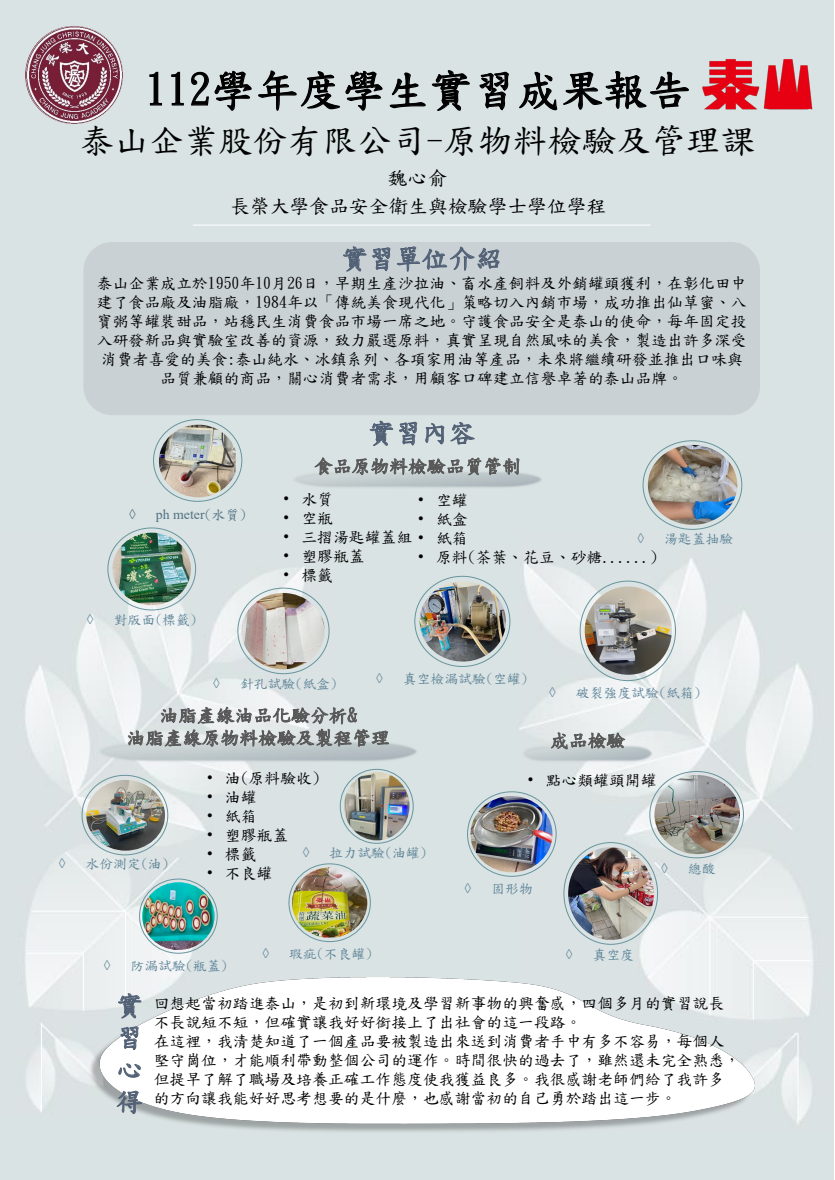
<style>
.page{position:relative;width:835px;height:1180px;background:#fff}
.page>*{position:absolute;margin:0;border:0;box-sizing:border-box;transform-origin:0 0}
.t1{font:43.54px "DF Kai Shu SB Estd BF";color:#000}
.t2{font:34.62px "DF Kai Shu SB Estd BF";color:#000}
.t3{font:26.74px "DF Kai Shu SB Estd BF";color:#526176}
.t4{font:26.7px/32.1px "DF Kai Shu SB Estd BF";color:#526176;text-align:justify}
.t5{font:19.77px/28.1px "DF Kai Shu SB Estd BF";color:#000;text-align:center}
.t6{font:18.83px "DF Kai Shu SB Estd BF";color:#595959}
.t7{font:15.85px/19px "DF Kai Shu SB Estd BF";color:#000;text-align:center}
.t8{font:13.86px "DF Kai Shu SB Estd BF";color:#5e8598}
.t9{font:13.86px "Times New Roman";color:#5e8598}
.t10{font:13.82px "DF Kai Shu SB Estd BF";color:#5e8598}
.t11{font:13.82px "Times New Roman";color:#507182}
.t12{font:13.82px "Times New Roman";color:#5e8598}
.s1{font-family:"DF Kai Shu SB Estd BF"}
.s2{font-family:"Arial"}
</style>
<div class="page">
<div style="left:1px;top:0;width:833px;height:1180px;background:#dae3e3"></div>
<img style="left:25px;top:551px;width:306px;height:562px">
<img style="left:518px;top:558px;width:296px;height:566px">
<svg style="left:149px;top:71px;width:14px;height:35px"></svg>
<svg style="left:171px;top:71px;width:13px;height:35px"></svg>
<svg style="left:191px;top:70px;width:192px;height:41px"></svg>
<svg style="left:389px;top:70px;width:81px;height:41px"></svg>
<svg style="left:479px;top:71px;width:30px;height:40px"></svg>
<svg style="left:519px;top:71px;width:170px;height:40px"></svg>
<img style="left:25px;top:26px;width:98px;height:98px;border-radius:49px">
<img style="left:702px;top:59px;width:111px;height:51px">
<div style="left:83px;top:242px;width:676px;height:173px;background:#c7cfd3;border-radius:29px"></div>
<svg style="left:343px;top:246px;width:47px;height:26px"></svg>
<svg style="left:396px;top:224px;width:103px;height:48px"></svg>
<hr style="left:193px;top:225px;width:457px;height:1px;background:#fff">
<img style="left:519px;top:473px;width:23px;height:14px">
<img style="left:647px;top:445px;width:90px;height:80px">
<img style="left:112px;top:534px;width:16px;height:71px">
<img style="left:584px;top:586px;width:87px;height:89px">
<img style="left:97px;top:741px;width:320px;height:21px">
<svg style="left:128px;top:419px;width:391px;height:328px"></svg>
<img style="left:521px;top:745px;width:132px;height:17px">
<svg style="left:550px;top:716px;width:75px;height:33px"></svg>
<div style="left:82px;top:775px;width:86px;height:80px;border:1px solid #67959d;border-radius:50%"></div>
<img style="left:86px;top:780px;width:79px;height:70px">
<div style="left:340px;top:769px;width:73px;height:74px;border:1px solid #67959d;border-radius:50%"></div>
<img style="left:344px;top:772px;width:65px;height:68px">
<div style="left:139px;top:879px;width:78px;height:74px;border:1px solid #67959d;border-radius:50%"></div>
<img style="left:142px;top:882px;width:72px;height:68px">
<div style="left:289px;top:863px;width:81px;height:79px;border:1px solid #67959d;border-radius:50%"></div>
<img style="left:292px;top:867px;width:75px;height:71px">
<img style="left:654px;top:775px;width:85px;height:79px">
<img style="left:470px;top:796px;width:82px;height:76px">
<img style="left:568px;top:847px;width:85px;height:93px">
<img style="left:87px;top:977px;width:667px;height:155px">
<svg style="left:118px;top:992px;width:24px;height:26px"></svg>
<svg style="left:120px;top:1025px;width:19px;height:25px"></svg>
<svg style="left:118px;top:1063px;width:23px;height:15px"></svg>
<svg style="left:116px;top:1090px;width:26px;height:24px"></svg>
<h1 class="t1" style="left:146px;top:68px;width:546px">112學年度學生實習成果報告</h1>
<h2 class="t2" style="left:80px;top:123px;width:677px">泰山企業股份有限公司-原物料檢驗及管理課</h2>
<p class="t5" style="left:230px;top:164px;width:378px">魏心俞<br>長榮大學食品安全衛生與檢驗學士學位學程</p>
<h3 class="t4" style="left:341px;top:243px;width:162px">實習單位介紹</h3>
<p class="t7" style="left:97px;top:274px;width:651px">泰山企業成立於1950年10月26日，早期生產沙拉油、畜水產飼料及外銷罐頭獲利，在彰化田中建了食品廠及油脂廠，1984年以「傳統美食現代化」策略切入內銷市場，成功推出仙草蜜、八寶粥等罐裝甜品，站穩民生消費食品市場一席之地。守護食品安全是泰山的使命，每年固定投入研發新品與實驗室改善的資源，致力嚴選原料，真實呈現自然風味的美食，製造出許多深受消費者喜愛的美食:泰山純水、冰鎮系列、各項家用油等產品，未來將繼續研發並推出口味與品質兼顧的商品，關心消費者需求，用顧客口碑建立信譽卓著的泰山品牌。</p>
<h3 class="t3" style="left:368px;top:420px;width:108px">實習內容</h3>
<p class="t11" style="left:129px;top:504px;width:8px">◊</p>
<p class="t11" style="left:156px;top:504px;width:92px">ph meter<span class="s1">(水質)</span></p>
<p class="t12" style="left:87px;top:609px;width:8px">◊</p>
<p class="t10" style="left:114px;top:613px;width:85px">對版面(標籤)</p>
<p class="t7" style="left:283px;top:490px;width:51px"><span class="s2">•</span> 水質</p>
<p class="t7" style="left:283px;top:509px;width:51px"><span class="s2">•</span> 空瓶</p>
<p class="t7" style="left:283px;top:528px;width:130px"><span class="s2">•</span> 三摺湯匙罐蓋組</p>
<p class="t7" style="left:283px;top:547px;width:83px"><span class="s2">•</span> 塑膠瓶蓋</p>
<p class="t7" style="left:283px;top:566px;width:51px"><span class="s2">•</span> 標籤</p>
<p class="t7" style="left:418px;top:491px;width:51px"><span class="s2">•</span> 空罐</p>
<p class="t7" style="left:418px;top:510px;width:51px"><span class="s2">•</span> 紙盒</p>
<p class="t7" style="left:418px;top:529px;width:51px"><span class="s2">•</span> 紙箱</p>
<p class="t7" style="left:418px;top:548px;width:241px"><span class="s2">•</span> 原料(茶葉、花豆、砂糖......)</p>
<p class="t12" style="left:637px;top:528px;width:8px">◊</p>
<p class="t10" style="left:664px;top:532px;width:71px">湯匙蓋抽驗</p>
<p class="t12" style="left:213px;top:674px;width:8px">◊</p>
<p class="t10" style="left:240px;top:677px;width:99px">針孔試驗(紙盒)</p>
<p class="t12" style="left:376px;top:669px;width:8px">◊</p>
<p class="t10" style="left:403px;top:672px;width:126px">真空檢漏試驗(空罐)</p>
<p class="t12" style="left:549px;top:683px;width:8px">◊</p>
<p class="t10" style="left:575px;top:686px;width:126px">破裂強度試驗(紙箱)</p>
<p class="t6" style="left:126px;top:728px;width:265px">油脂產線原物料檢驗及製程管理</p>
<p class="t7" style="left:207px;top:769px;width:114px"><span class="s2">•</span> 油(原料驗收)</p>
<p class="t7" style="left:207px;top:788px;width:51px"><span class="s2">•</span> 油罐</p>
<p class="t7" style="left:207px;top:807px;width:51px"><span class="s2">•</span> 紙箱</p>
<p class="t7" style="left:207px;top:826px;width:83px"><span class="s2">•</span> 塑膠瓶蓋</p>
<p class="t7" style="left:207px;top:845px;width:51px"><span class="s2">•</span> 標籤</p>
<p class="t7" style="left:207px;top:864px;width:67px"><span class="s2">•</span> 不良罐</p>
<p class="t12" style="left:303px;top:842px;width:8px">◊</p>
<p class="t10" style="left:329px;top:846px;width:99px">拉力試驗(油罐)</p>
<p class="t12" style="left:59px;top:853px;width:8px">◊</p>
<p class="t10" style="left:86px;top:857px;width:85px">水份測定(油)</p>
<p class="t12" style="left:104px;top:955px;width:8px">◊</p>
<p class="t10" style="left:130px;top:959px;width:99px">防漏試驗(瓶蓋)</p>
<p class="t12" style="left:262px;top:943px;width:8px">◊</p>
<p class="t10" style="left:289px;top:947px;width:85px">瑕疵(不良罐)</p>
<p class="t7" style="left:527px;top:771px;width:130px"><span class="s2">•</span> 點心類罐頭開罐</p>
<p class="t9" style="left:464px;top:878px;width:8px">◊</p>
<p class="t8" style="left:491px;top:881px;width:43px">固形物</p>
<p class="t12" style="left:661px;top:858px;width:8px">◊</p>
<p class="t10" style="left:687px;top:862px;width:37px">總酸</p>
<p class="t12" style="left:565px;top:944px;width:8px">◊</p>
<p class="t10" style="left:592px;top:947px;width:43px">真空度</p>
<h3 class="t4" style="left:116px;top:989px;width:28px">實習心</h3>
<h3 class="t3" style="left:116px;top:1088px;width:28px">得</h3>
<p class="t7" style="left:154px;top:994px;width:587px;text-align:left">回想起當初踏進泰山，是初到新環境及學習新事物的興奮感，四個多月的實習說長不長說短不短，但確實讓我好好銜接上了出社會的這一段路。<br>在這裡，我清楚知道了一個產品要被製造出來送到消費者手中有多不容易，每個人堅守崗位，才能順利帶動整個公司的運作。時間很快的過去了，雖然還未完全熟悉，但提早了解了職場及培養正確工作態度使我獲益良多。我很感謝老師們給了我許多的方向讓我能好好思考想要的是什麼，也感謝當初的自己勇於踏出這一步。</p>
</div>
